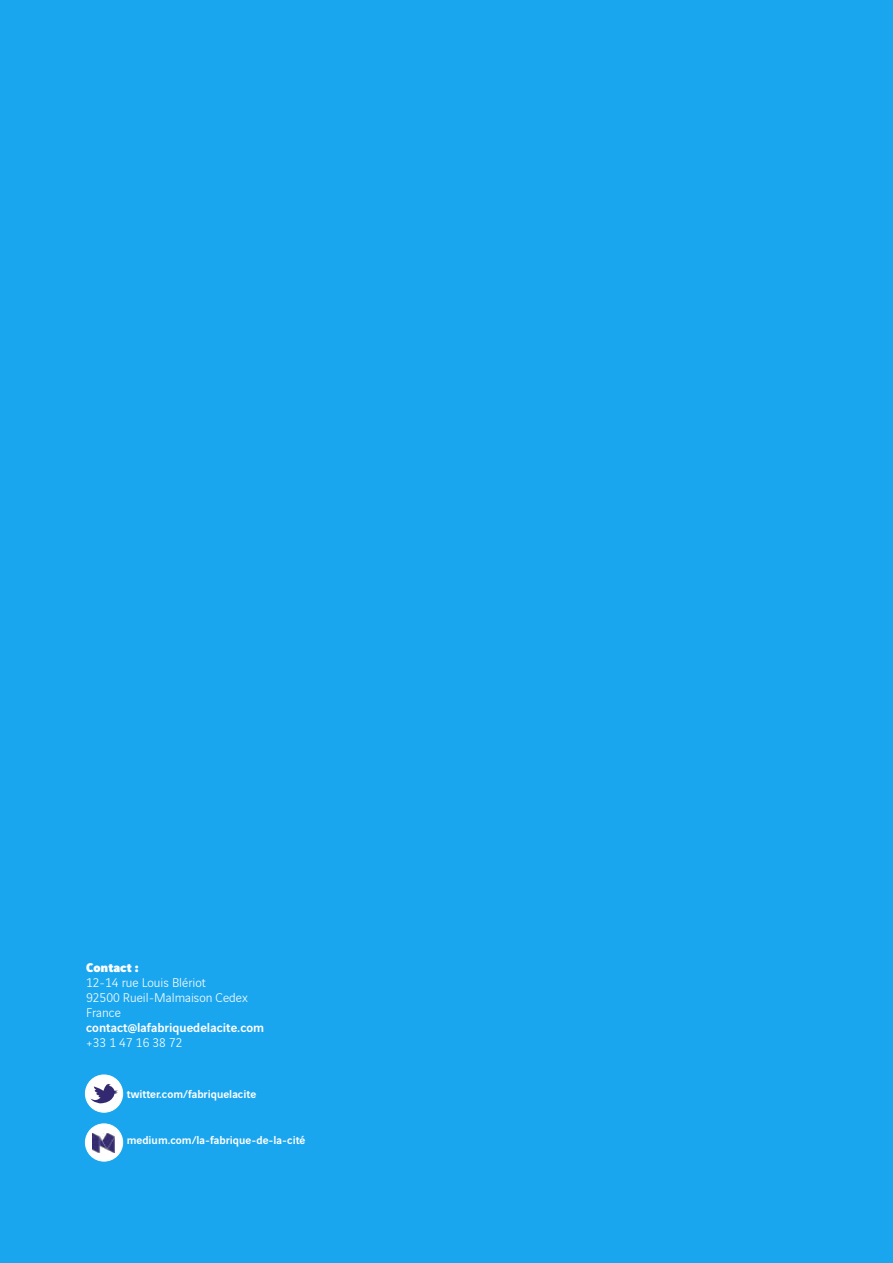
<style>
.page{position:relative;width:893px;height:1263px;background:#1aa6ef}
.page>*{position:absolute;margin:0;border:0;box-sizing:border-box;transform-origin:0 0}
.t1{font:300 13.5px/15px "Vinci Sans";color:#fff}
.t2{font:500 13.5px "Vinci Sans";color:#fff}
.t3{font:900 13.5px "Vinci Sans";color:#fff}
.t4{font:500 12px "Vinci Sans";color:#fff}
</style>
<div class="page">
<div style="left:85px;top:1075px;width:38px;height:37px;background:#fff;border-radius:50%"></div>
<div style="left:85px;top:1074px;width:38px;height:38px;border:1px solid #fff;border-radius:50%"></div>
<svg style="left:90px;top:1084px;width:28px;height:19px"></svg>
<div style="left:85px;top:1124px;width:38px;height:37px;background:#fff;border-radius:50%"></div>
<div style="left:85px;top:1123px;width:38px;height:38px;border:1px solid #fff;border-radius:50%"></div>
<img style="left:93px;top:1134px;width:22px;height:18px">
<p class="t3" style="left:86px;top:956px;width:54px">Contact :</p>
<p class="t1" style="left:86px;top:974px;width:163px">12-14 rue Louis Blériot<br>92500 Rueil-Malmaison Cedex<br>France</p>
<p class="t2" style="left:86px;top:1017px;width:180px">contact@lafabriquedelacite.com</p>
<p class="t1" style="left:86px;top:1034px;width:98px">+33 1 47 16 38 72</p>
<p class="t4" style="left:127px;top:1085px;width:131px">twitter.com/fabriquelacite</p>
<p class="t4" style="left:127px;top:1131px;width:180px">medium.com/la-fabrique-de-la-cité</p>
</div>
